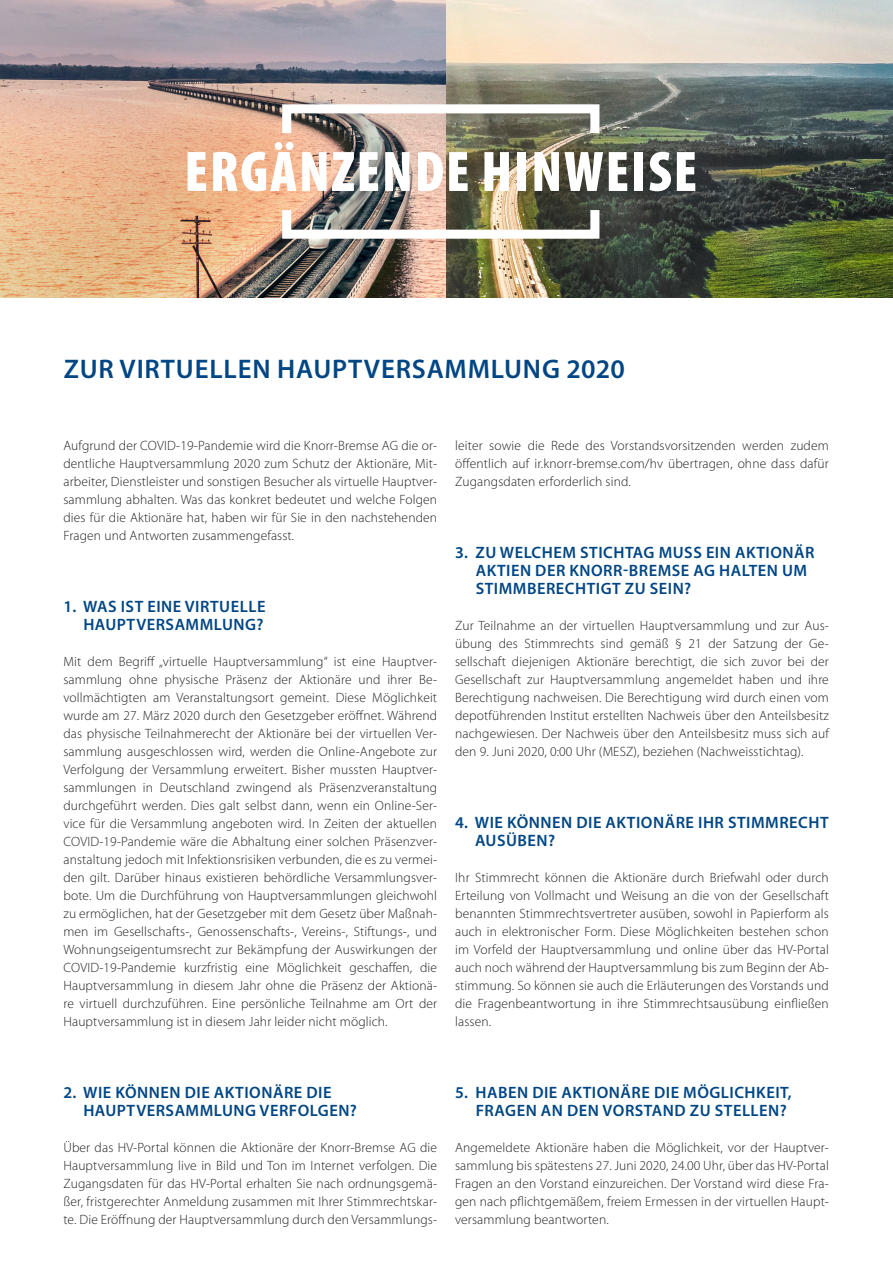
<style>
.page{position:relative;width:893px;height:1263px;background:#fff}
.page>*{position:absolute;margin:0;border:0;box-sizing:border-box;transform-origin:0 0}
.Head_30_pt_2010{font:900 condensed 57.75px "Myriad Pro";letter-spacing:.03em;color:#fff}
.Fließ_EN{font:600 27px "Myriad Pro";letter-spacing:.03em;color:#004684}
.Fließ_EN-2{font:600 16.5px/18px "Myriad Pro";letter-spacing:.03em;color:#004684}
.Fließ_EN-3{font:300 13.5px/18px "Myriad Pro";letter-spacing:.01em;color:#231f20;text-align:justify}
</style>
<div class="page">
<img style="left:0;top:0;width:446px;height:298px">
<img style="left:446px;top:0;width:447px;height:298px">
<div style="left:282px;top:205px;width:317px;height:34px;border:9px solid #fff"></div>
<div style="left:282px;top:104px;width:317px;height:34px;border:9px solid #fff"></div>
<p class="Head_30_pt_2010" style="left:184px;top:135px;width:514px">ERGÄNZENDE HINWEISE</p>
<p class="Fließ_EN" style="left:64px;top:352px;width:563px">ZUR VIRTUELLEN HAUPTVERSAMMLUNG 2020</p>
<p class="Fließ_EN-3" style="left:63px;top:436px;width:375px">Aufgrund der COVID-19-Pandemie wird die Knorr-Bremse AG die or&shy;dentliche Hauptversammlung 2020 zum Schutz der Aktionäre, Mit&shy;arbeiter, Dienstleister und sonstigen Besucher als virtuelle Hauptver&shy;sammlung abhalten. Was das konkret bedeutet und welche Folgen dies für die Aktionäre hat, haben wir für Sie in den nachstehenden Fragen und Antworten zusammengefasst.</p>
<p class="Fließ_EN-2" style="left:63px;top:597px;width:204px;text-align:right">1. WAS IST EINE VIRTUELLE<br>HAUPTVERSAMMLUNG?</p>
<p class="Fließ_EN-3" style="left:63px;top:652px;width:375px">Mit dem Begriff „virtuelle Hauptversammlung“ ist eine Hauptver&shy;sammlung ohne physische Präsenz der Aktionäre und ihrer Be&shy;vollmächtigten am Veranstaltungsort gemeint. Diese Möglichkeit wurde am 27. März 2020 durch den Gesetzgeber eröffnet. Während das physische Teilnahmerecht der Aktionäre bei der virtuellen Ver&shy;sammlung ausgeschlossen wird, werden die Online-Angebote zur Verfolgung der Versammlung erweitert. Bisher mussten Hauptver&shy;sammlungen in Deutschland zwingend als Präsenzveranstaltung durchgeführt werden. Dies galt selbst dann, wenn ein Online-Ser&shy;vice für die Versammlung angeboten wird. In Zeiten der aktuellen COVID-19-Pandemie wäre die Abhaltung einer solchen Präsenzver&shy;anstaltung jedoch mit Infektionsrisiken verbunden, die es zu vermei&shy;den gilt. Darüber hinaus existieren behördliche Versammlungsver&shy;bote. Um die Durchführung von Hauptversammlungen gleichwohl zu ermöglichen, hat der Gesetzgeber mit dem Gesetz über Maßnah&shy;men im Gesellschafts-, Genossenschafts-, Vereins-, Stiftungs-, und Wohnungseigentumsrecht zur Bekämpfung der Auswirkungen der COVID-19-Pandemie kurzfristig eine Möglichkeit geschaffen, die Hauptversammlung in diesem Jahr ohne die Präsenz der Aktionä&shy;re virtuell durchzuführen. Eine persönliche Teilnahme am Ort der Hauptversammlung ist in diesem Jahr leider nicht möglich.</p>
<p class="Fließ_EN-3" style="left:455px;top:436px;width:375px">leiter sowie die Rede des Vorstandsvorsitzenden werden zudem öffentlich auf ir.knorr-bremse.com/hv übertragen, ohne dass dafür Zugangsdaten erforderlich sind.</p>
<p class="Fließ_EN-2" style="left:476px;top:543px;width:340px;text-indent:-21px">3. ZU WELCHEM STICHTAG MUSS EIN AKTIONÄR<br>AKTIEN DER KNORR-BREMSE AG HALTEN UM<br>STIMMBERECHTIGT ZU SEIN?</p>
<p class="Fließ_EN-3" style="left:455px;top:616px;width:375px">Zur Teilnahme an der virtuellen Hauptversammlung und zur Aus&shy;übung des Stimmrechts sind gemäß § 21 der Satzung der Ge&shy;sellschaft diejenigen Aktionäre berechtigt, die sich zuvor bei der Gesellschaft zur Hauptversammlung angemeldet haben und ihre Berechtigung nachweisen. Die Berechtigung wird durch einen vom depotführenden Institut erstellten Nachweis über den Anteilsbesitz nachgewiesen. Der Nachweis über den Anteilsbesitz muss sich auf den 9. Juni 2020, 0:00 Uhr (MESZ), beziehen (Nachweisstichtag).</p>
<p class="Fließ_EN-2" style="left:475px;top:813px;width:355px;text-indent:-20px">4. WIE KÖNNEN DIE AKTIONÄRE IHR STIMMRECHT<br>AUSÜBEN?</p>
<p class="Fließ_EN-3" style="left:455px;top:868px;width:375px">Ihr Stimmrecht können die Aktionäre durch Briefwahl oder durch Erteilung von Vollmacht und Weisung an die von der Gesellschaft benannten Stimmrechtsvertreter ausüben, sowohl in Papierform als auch in elektronischer Form. Diese Möglichkeiten bestehen schon im Vorfeld der Hauptversammlung und online über das HV-Portal auch noch während der Hauptversammlung bis zum Beginn der Ab&shy;stimmung. So können sie auch die Erläuterungen des Vorstands und die Fragenbeantwortung in ihre Stimmrechtsausübung einfließen lassen.</p>
<p class="Fließ_EN-2" style="left:83px;top:1083px;width:275px;text-indent:-20px">2. WIE KÖNNEN DIE AKTIONÄRE DIE<br>HAUPTVERSAMMLUNG VERFOLGEN?</p>
<p class="Fließ_EN-3" style="left:63px;top:1138px;width:375px">Über das HV-Portal können die Aktionäre der Knorr-Bremse AG die Hauptversammlung live in Bild und Ton im Internet verfolgen. Die Zugangsdaten für das HV-Portal erhalten Sie nach ordnungsgemä&shy;ßer, fristgerechter Anmeldung zusammen mit Ihrer Stimmrechtskar&shy;te. Die Eröffnung der Hauptversammlung durch den Versammlungs-</p>
<p class="Fließ_EN-2" style="left:476px;top:1083px;width:318px;text-indent:-21px">5. HABEN DIE AKTIONÄRE DIE MÖGLICHKEIT,<br>FRAGEN AN DEN VORSTAND ZU STELLEN?</p>
<p class="Fließ_EN-3" style="left:455px;top:1138px;width:375px">Angemeldete Aktionäre haben die Möglichkeit, vor der Hauptver&shy;sammlung bis spätestens 27. Juni 2020, 24.00 Uhr, über das HV-Portal Fragen an den Vorstand einzureichen. Der Vorstand wird diese Fra&shy;gen nach pflichtgemäßem, freiem Ermessen in der virtuellen Haupt&shy;versammlung beantworten.</p>
</div>
